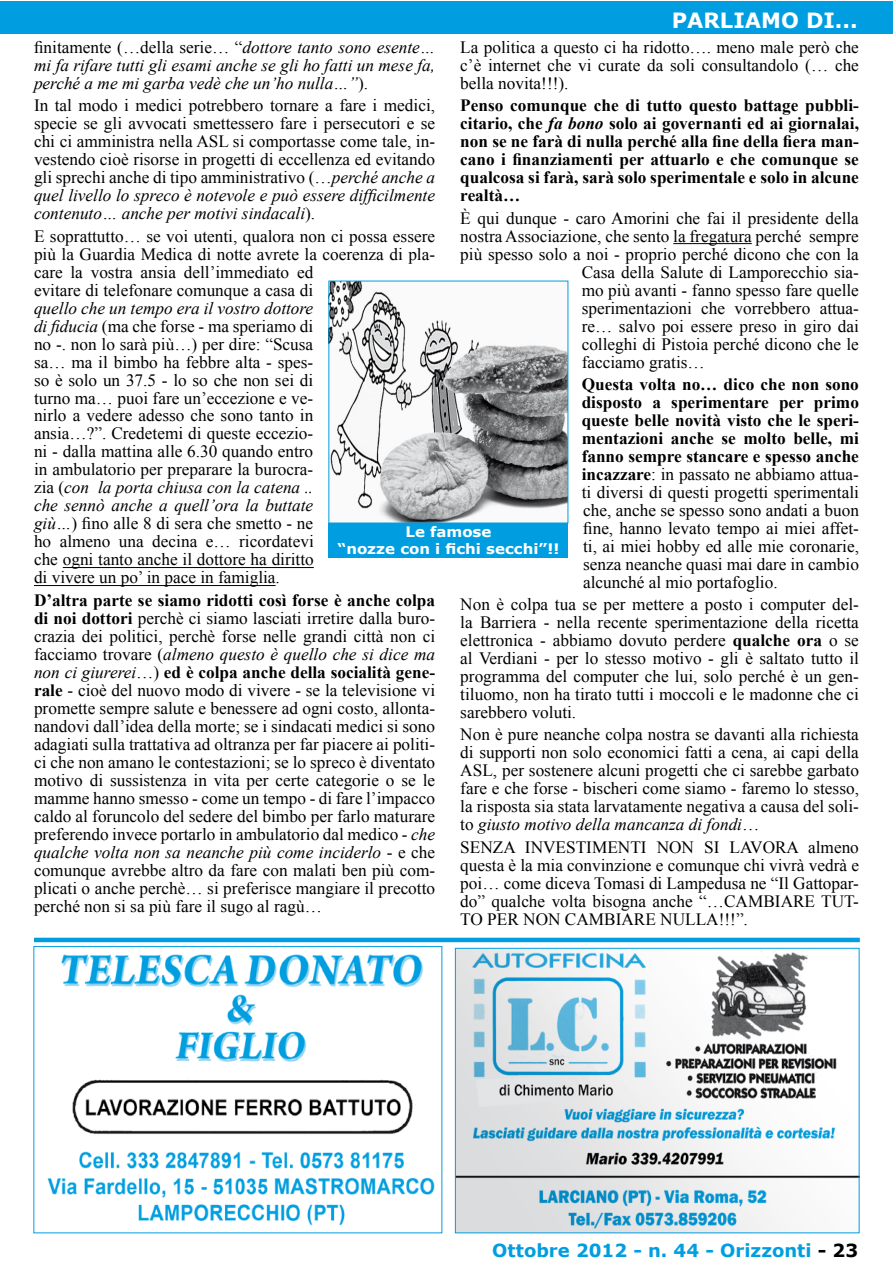
<style>
.page{position:relative;width:893px;height:1266px;background:#fff}
.page>*{position:absolute;margin:0;border:0;box-sizing:border-box;transform-origin:0 0}
.t1{font:700 21px "Verdana";color:#fff}
.t2{font:700 18px "Verdana";color:#009ee0}
.t3{font:17.25px/18px "Times New Roman";color:#000;text-align:justify}
.t4{font:700 17.25px/18px "Times New Roman";color:#000;text-align:justify}
.t5{font:italic 17.25px/18px "Times New Roman";color:#000;text-align:justify}
.t6{font:700 14.4px/16.5px "Verdana";color:#fff;text-align:center;scale:1.04 1}
.s1{font-style:normal}
.s2{font-style:italic}
.s3{font-weight:700}
.s4{color:#000}
</style>
<div class="page">
<div style="left:0;top:1px;width:892px;height:32px;background:#009ee0"></div>
<hr style="left:34px;top:938px;width:826px;height:4px;background:#009ee0">
<hr style="left:63px;top:567px;width:251px;height:1px;background:#000">
<hr style="left:34px;top:585px;width:242px;height:1px;background:#000">
<hr style="left:673px;top:243px;width:79px;height:1px;background:#000">
<img style="left:330px;top:283px;width:236px;height:238px">
<div style="left:329px;top:523px;width:239px;height:35px;background:#009ee0"></div>
<img style="left:47px;top:954px;width:388px;height:272px">
<img style="left:457px;top:950px;width:400px;height:281px">
<div style="left:455px;top:948px;width:404px;height:285px;border:1px solid #009ee0"></div>
<p class="t1" style="left:672px;top:7px;width:187px">PARLIAMO DI...</p>
<p class="t5" style="left:34px;top:38px;width:403px"><span class="s1">finitamente (…della serie… “</span>dottore tanto sono esente… mi fa rifare tutti gli esami anche se gli ho fatti un mese fa, perché a me mi garba vedè che un’ho nulla…”<span class="s1">).</span></p>
<p class="t3" style="left:34px;top:96px;width:403px">In tal modo i medici potrebbero tornare a fare i medici, specie se gli avvocati smettessero fare i persecutori e se chi ci amministra nella ASL si comportasse come tale, in&shy;vestendo cioè risorse in progetti di eccellenza ed evitando gli sprechi anche di tipo amministrativo (…<span class="s2">perché anche a quel livello lo spreco è notevole e può essere difficilmente contenuto… anche per motivi sindacali</span>).</p>
<p class="t3" style="left:34px;top:227px;width:403px;text-align:left">E soprattutto… se voi utenti, qualora non ci possa essere più la Guardia Medica di notte avrete la coerenza di pla&shy;care la vostra ansia dell’immediato ed<br>evitare di telefonare comunque a casa di</p>
<p class="t3" style="left:34px;top:299px;width:281px"><span class="s2">quello che un tempo era il vostro dottore di fiducia</span> (ma che forse -- ma speriamo di no --. non lo sarà più…) per dire: “Scusa sa… ma il bimbo ha febbre alta -- spes&shy;so è solo un 37.5 -- lo so che non sei di turno ma… puoi fare un’eccezione e ve&shy;nirlo a vedere adesso che sono tanto in ansia…?”. Credetemi di queste eccezio&shy;ni - dalla mattina alle 6.30 quando entro in ambulatorio per preparare la burocra&shy;zia (<span class="s2">con la porta chiusa con la catena .. che sennò anche a quell’ora la buttate giù…</span>) fino alle 8 di sera che smetto -- ne ho almeno una decina e… ricordatevi che ogni tanto anche il dottore ha diritto di vivere un po’ in pace in famiglia.</p>
<p class="t3" style="left:34px;top:591px;width:403px"><span class="s3">D’altra parte se siamo ridotti così forse è anche colpa di noi dottori</span> perchè ci siamo lasciati irretire dalla buro&shy;crazia dei politici, perchè forse nelle grandi città non ci facciamo trovare (<span class="s2">almeno questo è quello che si dice ma non ci giurerei</span>…) <span class="s3">ed è colpa anche della socialità gene&shy;rale</span> -- cioè del nuovo modo di vivere -- se la televisione vi promette sempre salute e benessere ad ogni costo, allonta&shy;nandovi dall’idea della morte;; se i sindacati medici si sono adagiati sulla trattativa ad oltranza per far piacere ai politi&shy;ci che non amano le contestazioni;; se lo spreco è diventato motivo di sussistenza in vita per certe categorie o se le mamme hanno smesso -- come un tempo -- di fare l’impacco caldo al foruncolo del sedere del bimbo per farlo maturare preferendo invece portarlo in ambulatorio dal medico -- <span class="s2">che qualche volta non sa neanche più come inciderlo</span> -- e che comunque avrebbe altro da fare con malati ben più com&shy;plicati o anche perchè… si preferisce mangiare il precotto perché non si sa più fare il sugo al ragù…</p>
<p class="t3" style="left:460px;top:38px;width:400px">La politica a questo ci ha ridotto…. meno male però che c’è internet che vi curate da soli consultandolo (… che bella novita!!!).</p>
<p class="t4" style="left:460px;top:97px;width:400px">Penso comunque che di tutto questo battage pubbli&shy;citario, che <span class="s2">fa bono</span> solo ai governanti ed ai giornalai, non se ne farà di nulla perché alla fine della fiera man&shy;cano i finanziamenti per attuarlo e che comunque se qualcosa si farà, sarà solo sperimentale e solo in alcune realtà…</p>
<p class="t3" style="left:460px;top:209px;width:400px">È qui dunque -- caro Amorini che fai il presidente della</p>
<p class="t3" style="left:460px;top:227px;width:400px">nostra Associazione, che sento la fregatura perché sempre</p>
<p class="t3" style="left:460px;top:245px;width:400px">più spesso solo a noi -- proprio perché dicono che con la</p>
<p class="t3" style="left:582px;top:263px;width:279px">Casa della Salute di Lamporecchio sia-</p>
<p class="t3" style="left:582px;top:281px;width:279px">mo più avanti -- fanno spesso fare quelle</p>
<p class="t3" style="left:582px;top:299px;width:279px">sperimentazioni che vorrebbero attua-</p>
<p class="t3" style="left:582px;top:317px;width:279px">re… salvo poi essere preso in giro dai</p>
<p class="t3" style="left:582px;top:335px;width:279px">colleghi di Pistoia perché dicono che le</p>
<p class="t3" style="left:582px;top:353px;width:125px">facciamo gratis…</p>
<p class="t3" style="left:582px;top:375px;width:279px"><span class="s3">Questa volta no… dico che non sono disposto a sperimentare per primo queste belle novità visto che le speri&shy;mentazioni anche se molto belle, mi fanno sempre stancare e spesso anche incazzare</span>: in passato ne abbiamo attua&shy;ti diversi di questi progetti sperimentali che, anche se spesso sono andati a buon fine, hanno levato tempo ai miei affet&shy;ti, ai miei hobby ed alle mie coronarie, senza neanche quasi mai dare in cambio alcunché al mio portafoglio.</p>
<p class="t3" style="left:460px;top:595px;width:400px">Non è colpa tua se per mettere a posto i computer del&shy;la Barriera - nella recente sperimentazione della ricetta elettronica - abbiamo dovuto perdere <span class="s3">qualche ora</span> o se al Verdiani -- per lo stesso motivo -- gli è saltato tutto il programma del computer che lui, solo perché è un gen&shy;tiluomo, non ha tirato tutti i moccoli e le madonne che ci sarebbero voluti.</p>
<p class="t3" style="left:460px;top:725px;width:400px">Non è pure neanche colpa nostra se davanti alla richiesta di supporti non solo economici fatti a cena, ai capi della ASL, per sostenere alcuni progetti che ci sarebbe garbato fare e che forse -- bischeri come siamo -- faremo lo stesso, la risposta sia stata larvatamente negativa a causa del soli&shy;to <span class="s2">giusto motivo della mancanza di fondi</span>…</p>
<p class="t3" style="left:460px;top:838px;width:400px">SENZA INVESTIMENTI NON SI LAVORA almeno questa è la mia convinzione e comunque chi vivrà vedrà e poi… come diceva Tomasi di Lampedusa ne “Il Gattopar&shy;do” qualche volta bisogna anche “…CAMBIARE TUT-TO PER NON CAMBIARE NULLA!!!”.</p>
<p class="t6" style="left:338px;top:523px;width:215px">Le famose<br>“nozze con i fichi secchi”!!</p>
<p class="t2" style="left:492px;top:1239px;width:367px">Ottobre 2012 - n. 44 - Orizzonti <span class="s4">- 23</span></p>
</div>
